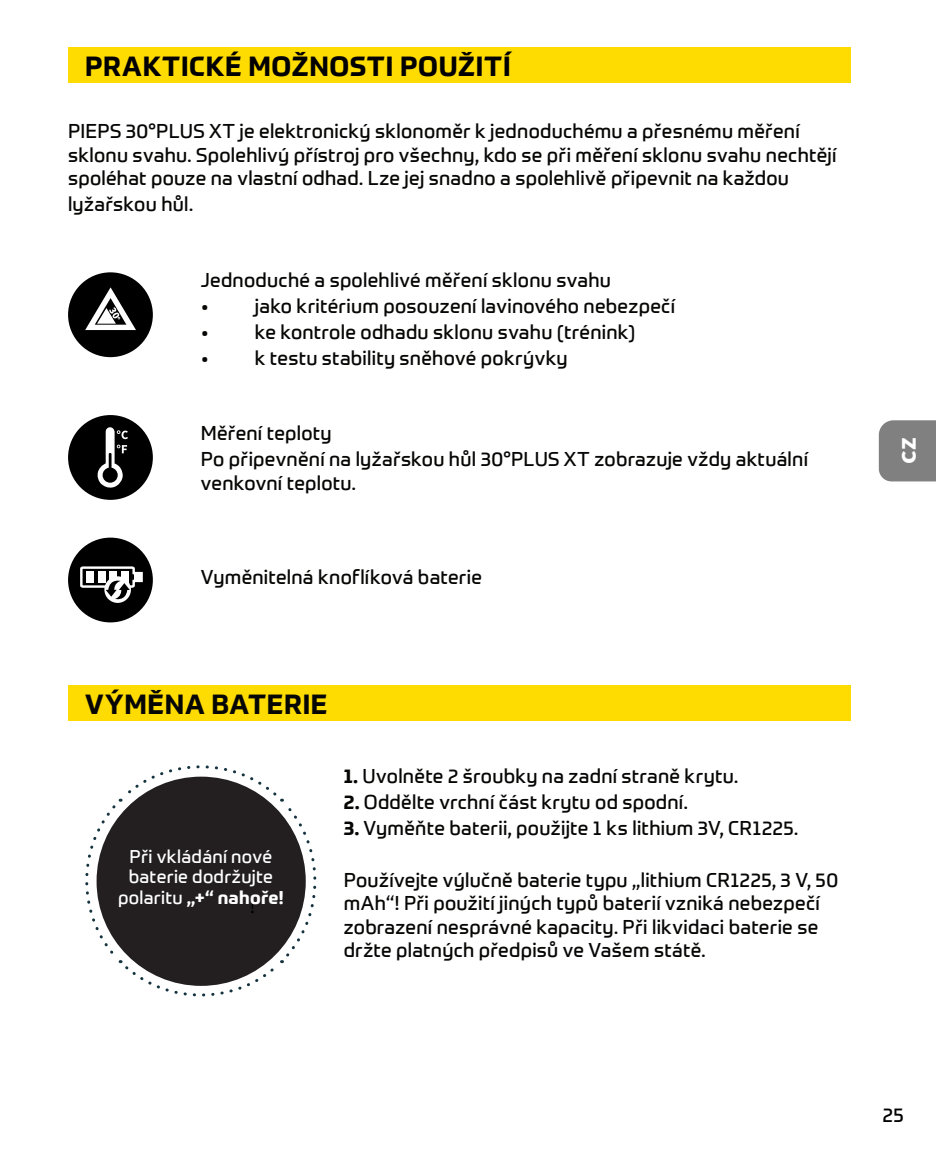
<style>
.page{position:relative;width:936px;height:1149px;background:#fff}
.page>*{position:absolute;margin:0;border:0;box-sizing:border-box;transform-origin:0 0}
.t1{font:700 27px "Prometo";letter-spacing:.025em;color:#000}
.t2{font:700 27px "Prometo";letter-spacing:.025em;color:#060605}
.t3{font:900 21px "Source Sans Pro";color:#fff;scale:1.1 1}
.t4{font:21px "Source Sans Pro";color:#000}
.t5{font:19.5px/23.4px "Prometo";letter-spacing:.015em;color:#060605}
.t6{font:19.5px "Prometo";color:#000}
.t7{font:18px/20.7px "Prometo";letter-spacing:.015em;color:#fff;text-align:center}
.s1{font-weight:700}
</style>
<div class="page">
<div style="left:878px;top:420px;width:57px;height:61px;background:#808080"></div>
<div style="left:68px;top:47px;width:782px;height:35px;background:#ffdc01"></div>
<div style="left:68px;top:684px;width:782px;height:36px;background:#ffdc01"></div>
<div style="left:68px;top:415px;width:85px;height:84px;background:#000;border-radius:50%"></div>
<div style="left:68px;top:537px;width:85px;height:85px;background:#000;border-radius:50%"></div>
<div style="left:68px;top:272px;width:85px;height:85px;background:#000;border-radius:50%"></div>
<svg style="left:85px;top:287px;width:51px;height:43px"></svg>
<svg style="left:97px;top:427px;width:31px;height:61px"></svg>
<div style="left:104px;top:576px;width:27px;height:26px;background:#fff;border-radius:50%"></div>
<svg style="left:80px;top:566px;width:63px;height:35px"></svg>
<svg style="left:85px;top:765px;width:232px;height:232px"></svg>
<div style="left:97px;top:776px;width:209px;height:209px;background:#231f20;border-radius:50%"></div>
<h1 class="t1" style="left:85px;top:49px;width:427px">PRAKTICKÉ MOŽNOSTI POUŽITÍ</h1>
<p class="t5" style="left:68px;top:119px;width:770px">PIEPS 30°PLUS XT je elektronický sklonoměr k jednoduchému a přesnému měření sklonu svahu. Spolehlivý přístroj pro všechny, kdo se při měření sklonu svahu nechtějí spoléhat pouze na vlastní odhad. Lze jej snadno a spolehlivě připevnit na každou</p>
<p class="t5" style="left:68px;top:192px;width:126px">lyžařskou hůl.</p>
<p class="t5" style="left:201px;top:268px;width:412px">Jednoduché a spolehlivé měření sklonu svahu</p>
<p class="t5" style="left:201px;top:294px;width:475px">• jako kritérium posouzení lavinového nebezpečí</p>
<p class="t5" style="left:201px;top:320px;width:436px">• ke kontrole odhadu sklonu svahu (trénink)</p>
<p class="t5" style="left:201px;top:346px;width:368px">• k testu stability sněhové pokrývky</p>
<p class="t5" style="left:201px;top:420px;width:608px;line-height:26.1px">Měření teploty<br>Po připevnění na lyžařskou hůl 30°PLUS XT zobrazuje vždy aktuální</p>
<p class="t5" style="left:201px;top:470px;width:157px">venkovní teplotu.</p>
<p class="t5" style="left:201px;top:564px;width:283px">Vyměnitelná knoflíková baterie</p>
<h1 class="t2" style="left:85px;top:687px;width:244px">VÝMĚNA BATERIE</h1>
<p class="t7" style="left:118px;top:845px;width:167px">Při vkládání nové baterie dodržujte polaritu <span class="s1">„+“ nahoře!</span></p>
<p class="t4" style="left:249px;top:892px;width:8px">!</p>
<p class="t5" style="left:344px;top:763px;width:396px"><span class="s1">1.</span> Uvolněte 2 šroubky na zadní straně krytu.</p>
<p class="t5" style="left:344px;top:789px;width:345px"><span class="s1">2.</span> Oddělte vrchní část krytu od spodní.</p>
<p class="t5" style="left:344px;top:815px;width:456px"><span class="s1">3.</span> Vyměňte baterii, použijte 1 ks lithium 3V, CR1225.</p>
<p class="t5" style="left:344px;top:867px;width:496px">Používejte výlučně baterie typu „lithium CR1225, 3 V, 50 mAh“! Při použití jiných typů baterií vzniká nebezpečí zobrazení nesprávné kapacity. Při likvidaci baterie se držte platných předpisů ve Vašem státě.</p>
<p class="t3" style="left:894px;top:464px;width:26px;rotate:-90deg">CZ</p>
<p class="t6" style="left:882px;top:1102px;width:22px">25</p>
</div>
